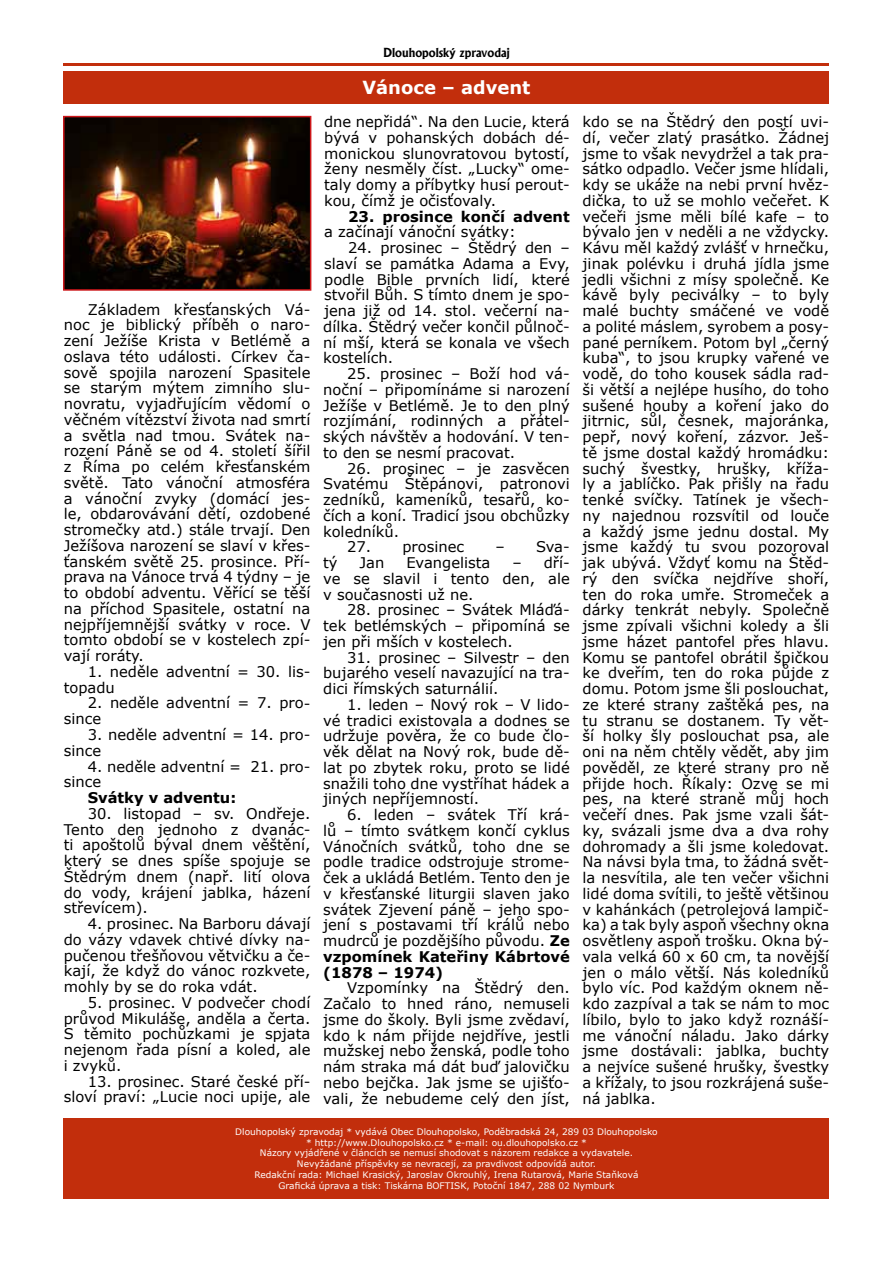
<style>
.page{position:relative;width:893px;height:1263px;background:#fff}
.page>*{position:absolute;margin:0;border:0;box-sizing:border-box;transform-origin:0 0}
.t1{font:700 18px "Verdana";color:#fff}
.t2{font:14.7px/15.8px "Verdana";color:#000;text-align:justify}
.t3{font:700 14.7px "Verdana";color:#000}
.t4{font:700 12px "Albertus";color:#000}
.t5{font:9px/10.8px "Verdana";color:#fff;text-align:center}
.s1{font-weight:700}
</style>
<div class="page">
<div style="left:64px;top:1119px;width:765px;height:80px;background:#c22e0c"></div>
<hr style="left:64px;top:64px;width:765px;height:2px;background:#c22e0c">
<div style="left:64px;top:71px;width:765px;height:33px;background:#c22e0c"></div>
<img style="left:66px;top:119px;width:242px;height:169px">
<div style="left:63px;top:116px;width:248px;height:175px;border:2px solid #cd171a"></div>
<p class="t4" style="left:383px;top:46px;width:128px">Dlouhopolský zpravodaj</p>
<p class="t2" style="left:64px;top:301px;width:248px;text-indent:24px">Základem křesťanských Vá&shy;noc je biblický příběh o naro&shy;zení Ježíše Krista v Betlémě a oslava této události. Církev ča&shy;sově spojila narození Spasitele se starým mýtem zimního slu&shy;novratu, vyjadřujícím vědomí o věčném vítězství života nad smrtí a světla nad tmou. Svátek na&shy;rození Páně se od 4. století šířil z Říma po celém křesťanském světě. Tato vánoční atmosféra a vánoční zvyky (domácí jes&shy;le, obdarovávání dětí, ozdobené stromečky atd.) stále trvají. Den Ježíšova narození se slaví v křes&shy;ťanském světě 25. prosince. Pří&shy;prava na Vánoce trvá 4 týdny – je to období adventu. Věřící se těší na příchod Spasitele, ostatní na nejpříjemnější svátky v roce. V tomto období se v kostelech zpí&shy;vají roráty.</p>
<p class="t2" style="left:64px;top:664px;width:248px;text-indent:24px">1. neděle adventní = 30. lis&shy;topadu</p>
<p class="t2" style="left:64px;top:695px;width:248px;text-indent:24px">2. neděle adventní = 7. pro&shy;since</p>
<p class="t2" style="left:64px;top:727px;width:248px;text-indent:24px">3. neděle adventní = 14. pro&shy;since</p>
<p class="t2" style="left:64px;top:758px;width:248px;text-indent:24px">4. neděle adventní = 21. pro&shy;since</p>
<p class="t3" style="left:88px;top:787px;width:150px">Svátky v adventu:</p>
<p class="t2" style="left:64px;top:805px;width:248px;text-indent:24px">30. listopad – sv. Ondřeje.<br>Tento den jednoho z dvanác&shy;ti apoštolů býval dnem věštění, který se dnes spíše spojuje se Štědrým dnem (např. lití olova do vody, krájení jablka, házení střevícem).</p>
<p class="t2" style="left:64px;top:916px;width:248px;text-indent:24px">4. prosinec. Na Barboru dávají do vázy vdavek chtivé dívky na&shy;pučenou třešňovou větvičku a če&shy;kají, že když do vánoc rozkvete, mohly by se do roka vdát.</p>
<p class="t2" style="left:64px;top:994px;width:248px;text-indent:24px">5. prosinec. V podvečer chodí průvod Mikuláše, anděla a čerta.<br>S těmito pochůzkami je spjata nejenom řada písní a koled, ale i zvyků.</p>
<p class="t2" style="left:64px;top:1073px;width:248px;text-align:right">13. prosinec. Staré české pří&shy;sloví praví: „Lucie noci upije, ale</p>
<p class="t1" style="left:363px;top:74px;width:169px">Vánoce – advent</p>
<p class="t2" style="left:324px;top:114px;width:247px">dne nepřidá“. Na den Lucie, která bývá v pohanských dobách dé&shy;monickou slunovratovou bytostí, ženy nesměly číst. „Lucky“ ome&shy;taly domy a příbytky husí perout&shy;kou, čímž je očisťovaly.</p>
<p class="t3" style="left:348px;top:206px;width:223px">23. prosince končí advent</p>
<p class="t2" style="left:324px;top:224px;width:193px">a začínají vánoční svátky:</p>
<p class="t2" style="left:323px;top:240px;width:248px;text-indent:25px">24. prosinec – Štědrý den – slaví se památka Adama a Evy, podle Bible prvních lidí, které stvořil Bůh. S tímto dnem je spo&shy;jena již od 14. stol. večerní na&shy;dílka. Štědrý večer končil půlnoč&shy;ní mší, která se konala ve všech kostelích.</p>
<p class="t2" style="left:323px;top:366px;width:248px;text-indent:24px">25. prosinec – Boží hod vá&shy;noční – připomínáme si narození Ježíše v Betlémě. Je to den plný rozjímání, rodinných a přátel&shy;ských návštěv a hodování. V ten&shy;to den se nesmí pracovat.</p>
<p class="t2" style="left:323px;top:460px;width:248px;text-indent:24px">26. prosinec – je zasvěcen Svatému Štěpánovi, patronovi zedníků, kameníků, tesařů, ko&shy;čích a koní. Tradicí jsou obchůzky koledníků.</p>
<p class="t2" style="left:347px;top:539px;width:119px">27. prosinec</p>
<p class="t2" style="left:495px;top:539px;width:76px">– Sva-</p>
<p class="t2" style="left:323px;top:555px;width:16px">tý</p>
<p class="t2" style="left:360px;top:555px;width:26px">Jan</p>
<p class="t2" style="left:406px;top:555px;width:86px">Evangelista</p>
<p class="t2" style="left:323px;top:555px;width:248px;text-indent:189px">– dří&shy;ve se slavil i tento den, ale v současnosti už ne.</p>
<p class="t2" style="left:323px;top:602px;width:248px;text-indent:24px">28. prosinec – Svátek Mláďá&shy;tek betlémských – připomíná se jen při mších v kostelech.</p>
<p class="t2" style="left:323px;top:649px;width:248px;text-indent:24px">31. prosinec – Silvestr – den bujarého veselí navazující na tra&shy;dici římských saturnálií.</p>
<p class="t2" style="left:323px;top:696px;width:248px;text-indent:24px">1. leden – Nový rok – V lido&shy;vé tradici existovala a dodnes se udržuje pověra, že co bude člo&shy;věk dělat na Nový rok, bude dě&shy;lat po zbytek roku, proto se lidé snažili toho dne vystříhat hádek a jiných nepříjemností.</p>
<p class="t2" style="left:323px;top:807px;width:248px;text-indent:24px">6. leden – svátek Tří krá&shy;lů – tímto svátkem končí cyklus Vánočních svátků, toho dne se podle tradice odstrojuje strome&shy;ček a ukládá Betlém. Tento den je v křesťanské liturgii slaven jako svátek Zjevení páně – jeho spo&shy;jení s postavami tří králů nebo mudrců je pozdějšího původu. <span class="s1">Ze vzpomínek Kateřiny Kábrtové (1878 – 1974)</span></p>
<p class="t2" style="left:323px;top:980px;width:248px;text-indent:24px">Vzpomínky na Štědrý den.<br>Začalo to hned ráno, nemuseli jsme do školy. Byli jsme zvědaví, kdo k nám přijde nejdříve, jestli mužskej nebo ženská, podle toho nám straka má dát buď jalovičku nebo bejčka. Jak jsme se ujišťo&shy;vali, že nebudeme celý den jíst,</p>
<p class="t2" style="left:582px;top:114px;width:248px">kdo se na Štědrý den postí uvi&shy;dí, večer zlatý prasátko. Žádnej jsme to však nevydržel a tak pra&shy;sátko odpadlo. Večer jsme hlídali, kdy se ukáže na nebi první hvěz&shy;dička, to už se mohlo večeřet. K večeři jsme měli bílé kafe – to bývalo jen v neděli a ne vždycky.<br>Kávu měl každý zvlášť v hrnečku, jinak polévku i druhá jídla jsme jedli všichni z mísy společně. Ke kávě byly peciválky – to byly malé buchty smáčené ve vodě a polité máslem, syrobem a posy&shy;pané perníkem. Potom byl „černý kuba“, to jsou krupky vařené ve vodě, do toho kousek sádla rad&shy;ši větší a nejlépe husího, do toho sušené houby a koření jako do jitrnic, sůl, česnek, majoránka, pepř, nový koření, zázvor. Ješ&shy;tě jsme dostal každý hromádku: suchý švestky, hrušky, kříža&shy;ly a jablíčko. Pak přišly na řadu tenké svíčky. Tatínek je všech&shy;ny najednou rozsvítil od louče a každý jsme jednu dostal. My jsme každý tu svou pozoroval jak ubývá. Vždyť komu na Štěd&shy;rý den svíčka nejdříve shoří, ten do roka umře. Stromeček a dárky tenkrát nebyly. Společně jsme zpívali všichni koledy a šli jsme házet pantofel přes hlavu.<br>Komu se pantofel obrátil špičkou ke dveřím, ten do roka půjde z domu. Potom jsme šli poslouchat, ze které strany zaštěká pes, na tu stranu se dostanem. Ty vět&shy;ší holky šly poslouchat psa, ale oni na něm chtěly vědět, aby jim pověděl, ze které strany pro ně přijde hoch. Říkaly: Ozve se mi pes, na které straně můj hoch večeří dnes. Pak jsme vzali šát&shy;ky, svázali jsme dva a dva rohy dohromady a šli jsme koledovat.<br>Na návsi byla tma, to žádná svět&shy;la nesvítila, ale ten večer všichni lidé doma svítili, to ještě většinou v kahánkách (petrolejová lampič&shy;ka) a tak byly aspoň všechny okna osvětleny aspoň trošku. Okna bý&shy;vala velká 60 x 60 cm, ta novější jen o málo větší. Nás koledníků bylo víc. Pod každým oknem ně&shy;kdo zazpíval a tak se nám to moc líbilo, bylo to jako když roznáší&shy;me vánoční náladu. Jako dárky jsme dostávali: jablka, buchty a nejvíce sušené hrušky, švestky a křížaly, to jsou rozkrájená suše&shy;ná jablka.</p>
<p class="t5" style="left:235px;top:1126px;width:424px">Dlouhopolský zpravodaj * vydává Obec Dlouhopolsko, Poděbradská 24, 289 03 Dlouhopolsko * http://www.Dlouhopolsko.cz * e-mail: ou.dlouhopolsko.cz *<br>Názory vyjádřené v článcích se nemusí shodovat s názorem redakce a vydavatele.<br>Nevyžádané příspěvky se nevracejí, za pravdivost odpovídá autor.<br>Redakční rada: Michael Krasický, Jaroslav Okrouhlý, Irena Rutarová, Marie Staňková Grafická úprava a tisk: Tiskárna BOFTISK, Potoční 1847, 288 02 Nymburk</p>
</div>
